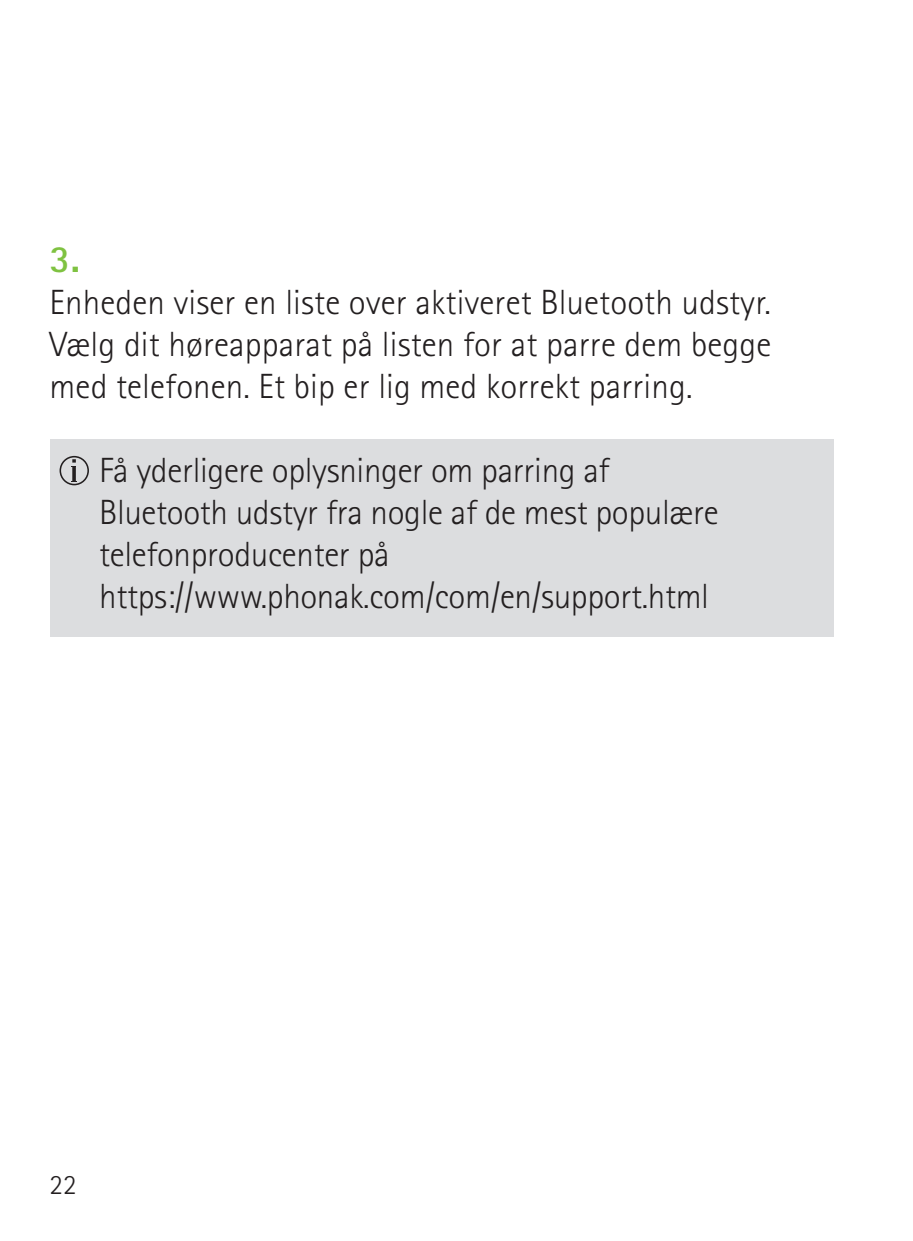
<style>
.page{position:relative;width:913px;height:1241px;background:#fff}
.page>*{position:absolute;margin:0;border:0;box-sizing:border-box;transform-origin:0 0}
.t1{font:700 38.5px "Rotis Sans Serif Pro";color:#7fc241}
.t2{font:300 35px/42px "Rotis Sans Serif Pro";letter-spacing:-.01em;color:#231f20;text-align:justify}
.t3{font:300 28px "Rotis Sans Serif Pro";color:#231f20}
</style>
<div class="page">
<div style="left:50px;top:439px;width:783px;height:197px;background:#dcdddf"></div>
<svg style="left:60px;top:456px;width:29px;height:29px"></svg>
<p class="t1" style="left:50px;top:234px;width:32px">3.</p>
<p class="t2" style="left:50px;top:281px;width:723px">Enheden viser en liste over aktiveret Bluetooth udstyr.<br>Vælg dit høreapparat på listen for at parre dem begge med telefonen. Et bip er lig med korrekt parring.</p>
<p class="t2" style="left:99px;top:449px;width:621px;text-align:left">Få yderligere oplysninger om parring af Bluetooth udstyr fra nogle af de mest populære telefonproducenter på https://www.phonak.com/com/en/support.html</p>
<p class="t3" style="left:50px;top:1168px;width:28px">22</p>
</div>
